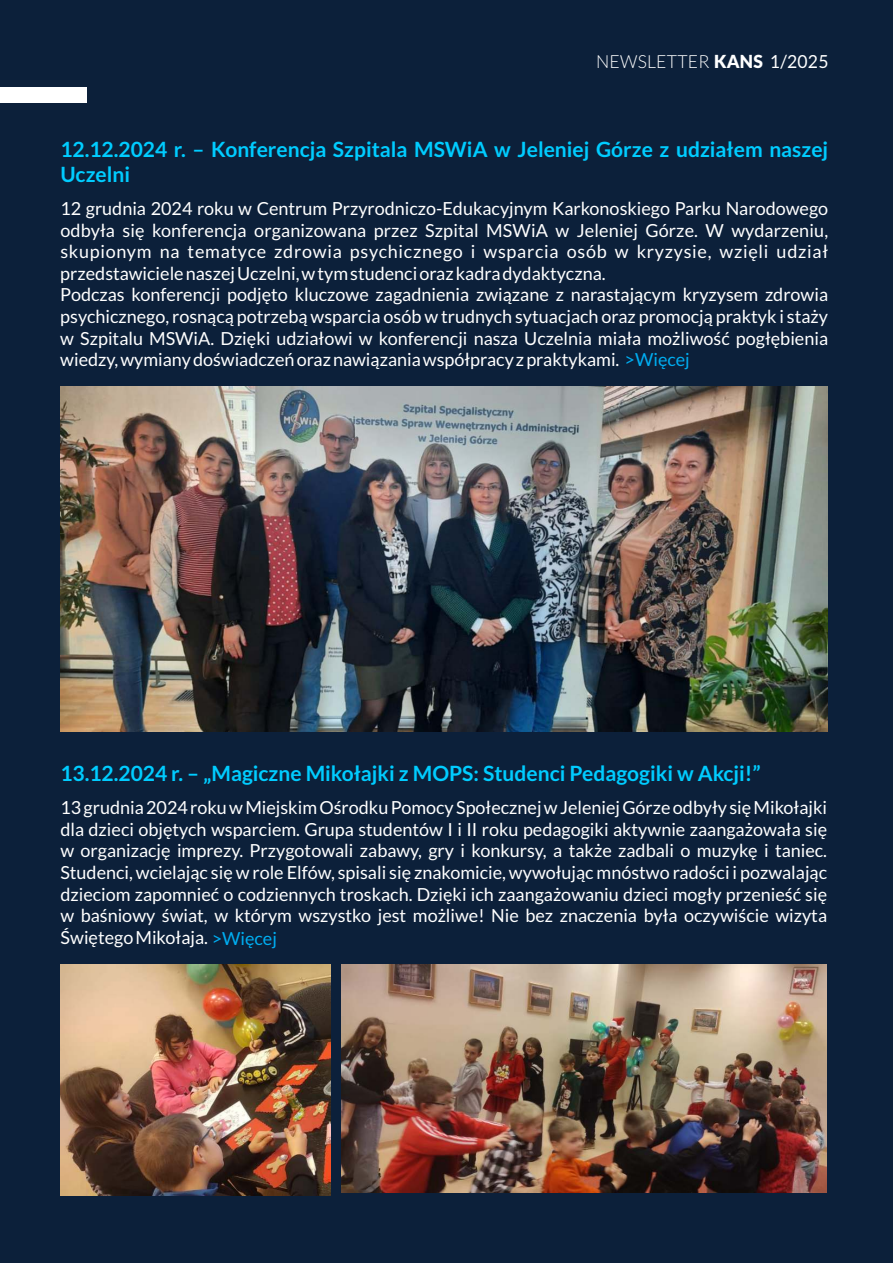
<style>
.page{position:relative;width:893px;height:1263px;background:#0c203a}
.page>*{position:absolute;margin:0;border:0;box-sizing:border-box;transform-origin:0 0}
.t1{font:700 21px/25.2px "Lato";color:#0cf}
.t2{font:18px/21.6px "Lato";color:#fff}
.t3{font:300 18px "Lato";letter-spacing:.015em;color:#fff}
.s1{font-weight:900}
.s2{font-weight:400}
.s3{color:#00adf1}
</style>
<div class="page">
<div style="left:0;top:87px;width:87px;height:16px;background:#fff"></div>
<img style="left:60px;top:387px;width:767px;height:345px">
<img style="left:342px;top:964px;width:484px;height:228px">
<img style="left:60px;top:964px;width:271px;height:232px">
<p class="t3" style="left:596px;top:54px;width:234px">NEWSLETTER <span class="s1">KANS</span> <span class="s2">1/2025</span></p>
<p class="t1" style="left:60px;top:138px;width:769px">12.12.2024 r. – Konferencja Szpitala MSWiA w Jeleniej Górze z udziałem naszej<br>Uczelni</p>
<p class="t2" style="left:60px;top:199px;width:769px">12 grudnia 2024 roku w Centrum Przyrodniczo-Edukacyjnym Karkonoskiego Parku Narodowego odbyła się konferencja organizowana przez Szpital MSWiA w Jeleniej Górze. W wydarzeniu, skupionym na tematyce zdrowia psychicznego i wsparcia osób w kryzysie, wzięli udział przedstawiciele naszej Uczelni, w tym studenci oraz kadra dydaktyczna.<br>Podczas konferencji podjęto kluczowe zagadnienia związane z narastającym kryzysem zdrowia psychicznego, rosnącą potrzebą wsparcia osób w trudnych sytuacjach oraz promocją praktyk i staży w Szpitalu MSWiA. Dzięki udziałowi w konferencji nasza Uczelnia miała możliwość pogłębienia</p>
<p class="t2" style="left:60px;top:350px;width:631px">wiedzy, wymiany doświadczeń oraz nawiązania współpracy z praktykami. <span class="s3">&gt;Więcej</span></p>
<p class="t1" style="left:60px;top:762px;width:702px">13.12.2024 r. – „Magiczne Mikołajki z MOPS: Studenci Pedagogiki w Akcji!”</p>
<p class="t2" style="left:60px;top:798px;width:768px;text-align:justify">13 grudnia 2024 roku w Miejskim Ośrodku Pomocy Społecznej w Jeleniej Górze odbyły się Mikołajki dla dzieci objętych wsparciem. Grupa studentów I i II roku pedagogiki aktywnie zaangażowała się w organizację imprezy. Przygotowali zabawy, gry i konkursy, a także zadbali o muzykę i taniec.<br>Studenci, wcielając się w role Elfów, spisali się znakomicie, wywołując mnóstwo radości i pozwalając dzieciom zapomnieć o codziennych troskach. Dzięki ich zaangażowaniu dzieci mogły przenieść się w baśniowy świat, w którym wszystko jest możliwe! Nie bez znaczenia była oczywiście wizyta</p>
<p class="t2" style="left:60px;top:927px;width:218px">Świętego Mikołaja. <span class="s3">&gt;Więcej</span></p>
</div>
